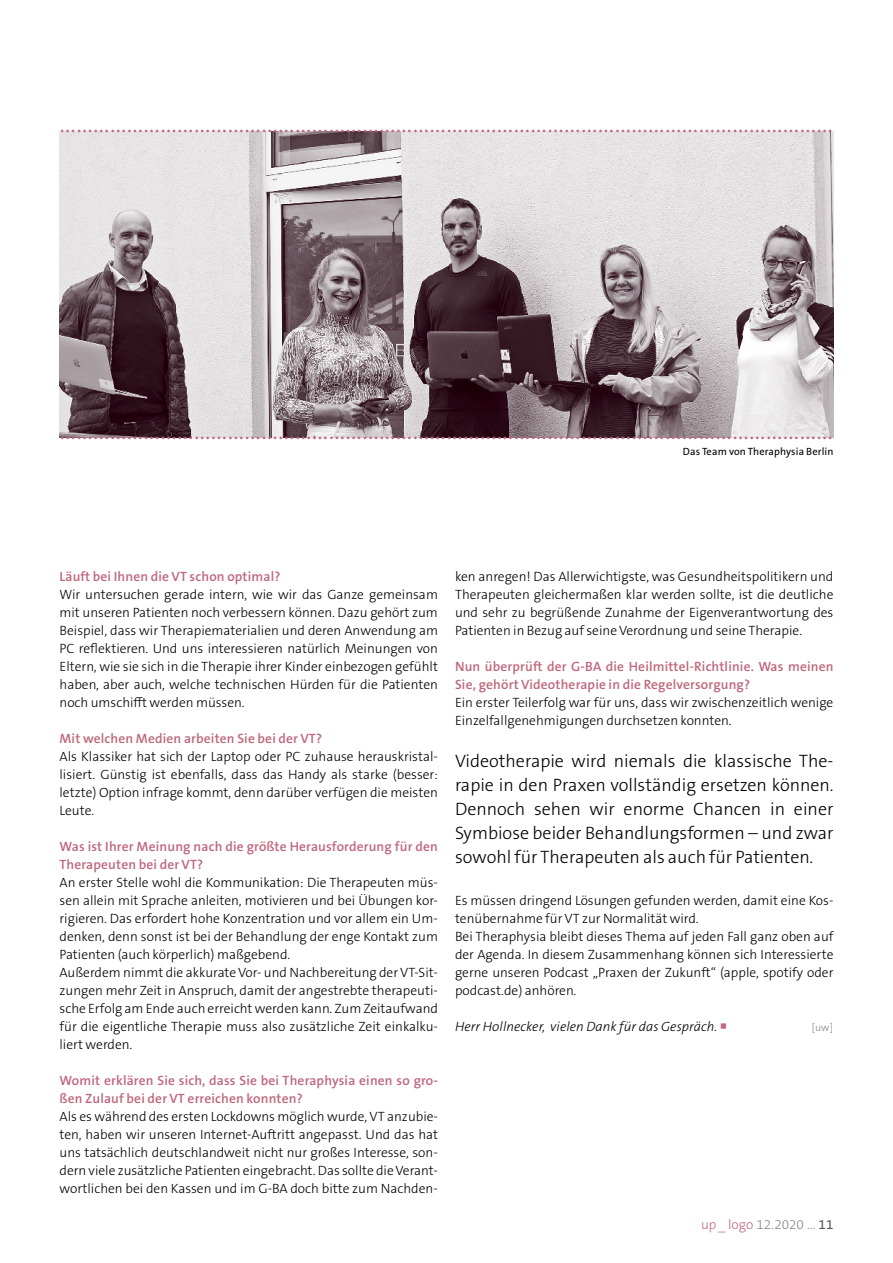
<style>
.page{position:relative;width:893px;height:1263px;background:#fff}
.page>*{position:absolute;margin:0;border:0;box-sizing:border-box;transform-origin:0 0}
.t1{font:300 27px "The Sans B W3";color:#bf677c}
.t2{font:300 18px/24px "The Sans B W3";color:#000;text-align:justify}
.t3{font:300 13.5px/18px "The Sans B W3";color:#000;text-align:justify}
.t4{font:600 13.5px/18px "The Sans B W6";letter-spacing:.01em;color:#bf677c}
.t5{font:italic 300 13.5px "The Sans B W3";letter-spacing:.005em;color:#000}
.t6{font:300 13.5px "The Sans B W3";color:#878787}
.t7{font:10.5px "The Sans B W5 Plain";letter-spacing:.01em;color:#000}
.t8{font:300 10.5px "The Sans B W3";color:#878787}
.s1{color:#bf677c}
.s2{font-family:"The Sans B W5 Plain";font-weight:400;color:#575756}
</style>
<div class="page">
<img style="left:60px;top:131px;width:773px;height:306px">
<h1 class="t1" style="left:60px;top:105px;width:775px">..........................................................................................................................................</h1>
<h1 class="t1" style="left:60px;top:412px;width:775px">..........................................................................................................................................</h1>
<p class="t7" style="left:683px;top:445px;width:152px">Das Team von Theraphysia Berlin</p>
<p class="t4" style="left:60px;top:567px;width:222px">Läuft bei Ihnen die VT schon optimal?</p>
<p class="t3" style="left:60px;top:585px;width:380px">Wir untersuchen gerade intern, wie wir das Ganze gemeinsam mit unseren Patienten noch verbessern können. Dazu gehört zum Beispiel, dass wir Therapiematerialien und deren Anwendung am PC reflektieren. Und uns interessieren natürlich Meinungen von Eltern, wie sie sich in die Therapie ihrer Kinder einbezogen gefühlt haben, aber auch, welche technischen Hürden für die Patienten noch umschifft werden müssen.</p>
<p class="t4" style="left:60px;top:729px;width:264px">Mit welchen Medien arbeiten Sie bei der VT?</p>
<p class="t3" style="left:60px;top:747px;width:380px">Als Klassiker hat sich der Laptop oder PC zuhause herauskristal&shy;lisiert. Günstig ist ebenfalls, dass das Handy als starke (besser: letzte) Option infrage kommt, denn darüber verfügen die meisten Leute.</p>
<p class="t4" style="left:60px;top:837px;width:380px">Was ist Ihrer Meinung nach die größte Herausforderung für den<br>Therapeuten bei der VT?</p>
<p class="t3" style="left:60px;top:873px;width:380px;text-align:left">An erster Stelle wohl die Kommunikation: Die Therapeuten müs&shy;sen allein mit Sprache anleiten, motivieren und bei Übungen kor&shy;rigieren. Das erfordert hohe Konzentration und vor allem ein Um&shy;denken, denn sonst ist bei der Behandlung der enge Kontakt zum Patienten (auch körperlich) maßgebend.<br>Außerdem nimmt die akkurate Vor- und Nachbereitung der VT-Sit&shy;zungen mehr Zeit in Anspruch, damit der angestrebte therapeuti&shy;sche Erfolg am Ende auch erreicht werden kann. Zum Zeitaufwand für die eigentliche Therapie muss also zusätzliche Zeit einkalku&shy;liert werden.</p>
<p class="t4" style="left:60px;top:1071px;width:380px">Womit erklären Sie sich, dass Sie bei Theraphysia einen so gro&shy;ßen Zulauf bei der VT erreichen konnten?</p>
<p class="t3" style="left:60px;top:1107px;width:380px">Als es während des ersten Lockdowns möglich wurde, VT anzubie&shy;ten, haben wir unseren Internet-Auftritt angepasst. Und das hat uns tatsächlich deutschlandweit nicht nur großes Interesse, son&shy;dern viele zusätzliche Patienten eingebracht. Das sollte die Verant&shy;wortlichen bei den Kassen und im G-BA doch bitte zum Nachden-</p>
<p class="t3" style="left:455px;top:567px;width:380px">ken anregen! Das Allerwichtigste, was Gesundheitspolitikern und Therapeuten gleichermaßen klar werden sollte, ist die deutliche und sehr zu begrüßende Zunahme der Eigenverantwortung des Patienten in Bezug auf seine Verordnung und seine Therapie.</p>
<p class="t4" style="left:455px;top:657px;width:380px">Nun überprüft der G-BA die Heilmittel-Richtlinie. Was meinen<br>Sie, gehört Videotherapie in die Regelversorgung?</p>
<p class="t3" style="left:455px;top:693px;width:380px">Ein erster Teilerfolg war für uns, dass wir zwischenzeitlich wenige<br>Einzelfallgenehmigungen durchsetzen konnten.</p>
<h2 class="t2" style="left:455px;top:749px;width:380px">Videotherapie wird niemals die klassische The&shy;rapie in den Praxen vollständig ersetzen können.<br>Dennoch sehen wir enorme Chancen in einer Symbiose beider Behandlungsformen – und zwar sowohl für Therapeuten als auch für Patienten.</h2>
<p class="t3" style="left:455px;top:891px;width:380px;text-align:left">Es müssen dringend Lösungen gefunden werden, damit eine Kos&shy;tenübernahme für VT zur Normalität wird.<br>Bei Theraphysia bleibt dieses Thema auf jeden Fall ganz oben auf der Agenda. In diesem Zusammenhang können sich Interessierte gerne unseren Podcast „Praxen der Zukunft“ (apple, spotify oder podcast.de) anhören.</p>
<p class="t5" style="left:455px;top:1018px;width:271px">Herr Hollnecker, vielen Dank für das Gespräch. <span class="s1">○</span></p>
<p class="t8" style="left:812px;top:1021px;width:23px">[uw]</p>
<p class="t6" style="left:701px;top:1216px;width:134px"><span class="s1">up _ logo</span> 12.2020 ... <span class="s2">11</span></p>
</div>
